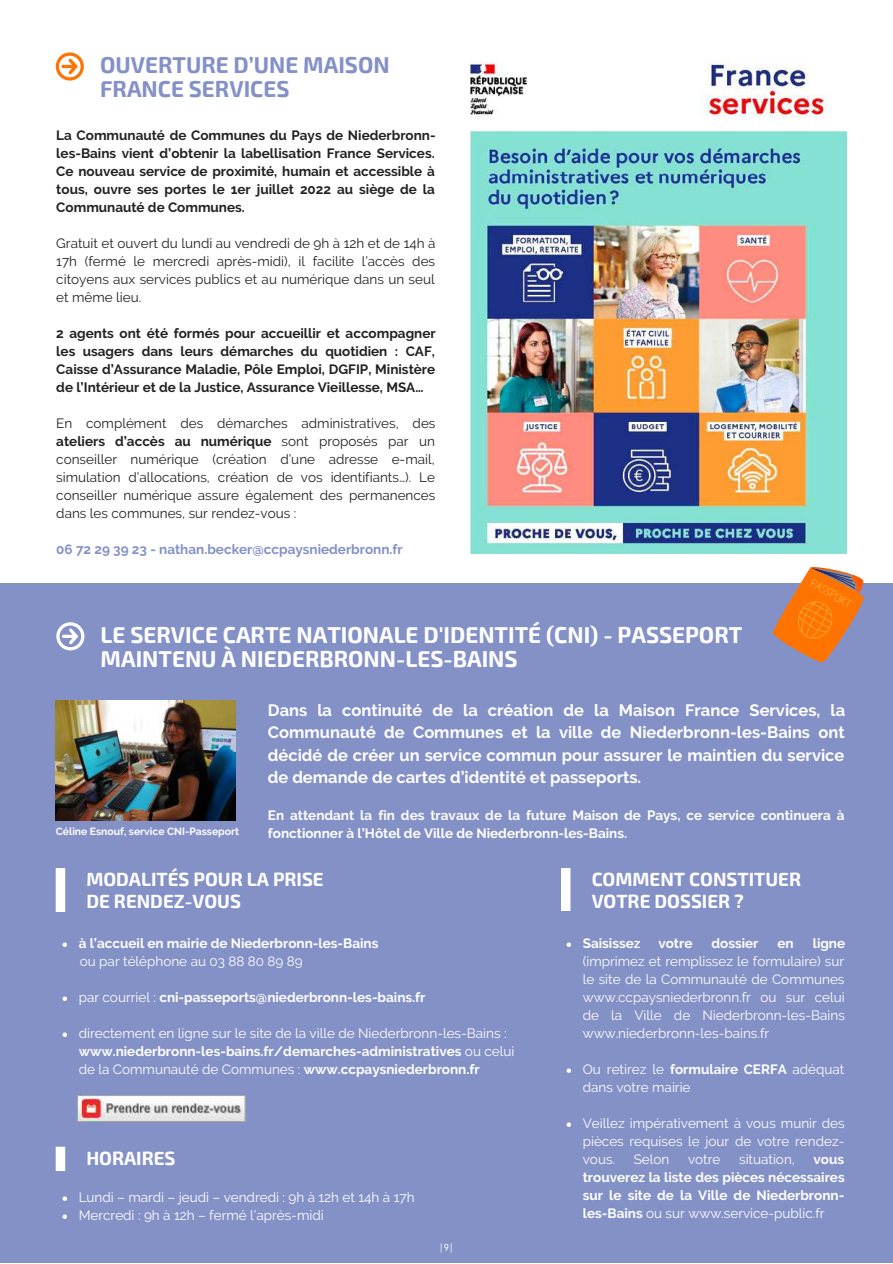
<style>
.page{position:relative;width:893px;height:1264px;background:#fff}
.page>*{position:absolute;margin:0;border:0;box-sizing:border-box;transform-origin:0 0}
.t1{font:700 22.5px/23.5px "Exo 2";color:#fff}
.t2{font:700 22.5px/23.5px "Exo 2";color:#8491c7}
.t3{font:700 18.75px/21.3px "Exo 2";color:#fff}
.t4{font:700 16.5px/22.5px "Raleway";color:#fff;text-align:justify}
.t5{font:13.5px/18px "Raleway";color:#fff}
.t6{font:13.5px/18px "Raleway";color:#222;text-align:justify}
.t7{font:700 13.5px/18px "Raleway";color:#222;text-align:justify}
.t8{font:700 13.5px/18px "Raleway";color:#fff}
.t9{font:700 13.5px "Raleway";color:#8491c7}
.t10{font:10.5px "Gidole";color:#fff}
.t11{font:700 10.35px "Raleway";color:#fff}
.s1{font-weight:700}
.s2{font-weight:400}
</style>
<div class="page">
<div style="left:0;top:583px;width:892px;height:679px;background:#8491c7"></div>
<svg style="left:56px;top:52px;width:28px;height:29px"></svg>
<img style="left:56px;top:700px;width:180px;height:120px">
<svg style="left:56px;top:622px;width:28px;height:28px"></svg>
<svg style="left:759px;top:546px;width:105px;height:117px"></svg>
<img style="left:77px;top:1095px;width:169px;height:26px">
<img style="left:470px;top:60px;width:375px;height:493px">
<svg style="left:56px;top:868px;width:11px;height:79px"></svg>
<svg style="left:62px;top:996px;width:5px;height:4px"></svg>
<svg style="left:62px;top:1032px;width:5px;height:4px"></svg>
<svg style="left:561px;top:868px;width:10px;height:79px"></svg>
<svg style="left:566px;top:1068px;width:5px;height:4px"></svg>
<svg style="left:566px;top:1122px;width:5px;height:4px"></svg>
<svg style="left:56px;top:1146px;width:11px;height:73px"></svg>
<h1 class="t2" style="left:100px;top:52px;width:291px">OUVERTURE D’UNE MAISON<br>FRANCE SERVICES</h1>
<p class="t7" style="left:56px;top:126px;width:381px">La Communauté de Communes du Pays de Niederbronn&shy;les-Bains vient d’obtenir la labellisation France Services.<br>Ce nouveau service de proximité, humain et accessible à tous, ouvre ses portes le 1er juillet 2022 au siège de la Communauté de Communes.</p>
<p class="t6" style="left:56px;top:234px;width:381px">Gratuit et ouvert du lundi au vendredi de 9h à 12h et de 14h à 17h (fermé le mercredi après-midi), il facilite l’accès des citoyens aux services publics et au numérique dans un seul et même lieu.</p>
<p class="t7" style="left:56px;top:324px;width:381px">2 agents ont été formés pour accueillir et accompagner les usagers dans leurs démarches du quotidien : CAF, Caisse d’Assurance Maladie, Pôle Emploi, DGFIP, Ministère de l’Intérieur et de la Justice, Assurance Vieillesse, MSA…</p>
<p class="t6" style="left:56px;top:414px;width:380px">En complément des démarches administratives, des <span class="s1">ateliers d’accès au numérique</span> sont proposés par un conseiller numérique (création d’une adresse e-mail, simulation d’allocations, création de vos identifiants…). Le conseiller numérique assure également des permanences dans les communes, sur rendez-vous :</p>
<p class="t9" style="left:56px;top:541px;width:348px">06 72 29 39 23 - nathan.becker@ccpaysniederbronn.fr</p>
<h1 class="t1" style="left:101px;top:622px;width:643px">LE SERVICE CARTE NATIONALE D'IDENTITÉ (CNI) - PASSEPORT<br>MAINTENU À NIEDERBRONN-LES-BAINS</h1>
<p class="t11" style="left:56px;top:825px;width:185px">Céline Esnouf, service CNI-Passeport</p>
<p class="t4" style="left:268px;top:698px;width:578px">Dans la continuité de la création de la Maison France Services, la Communauté de Communes et la ville de Niederbronn-les-Bains ont décidé de créer un service commun pour assurer le maintien du service de demande de cartes d’identité et passeports.</p>
<p class="t8" style="left:268px;top:806px;width:578px">En attendant la fin des travaux de la future Maison de Pays, ce service continuera à fonctionner à l’Hôtel de Ville de Niederbronn-les-Bains.</p>
<h2 class="t3" style="left:86px;top:868px;width:239px">MODALITÉS POUR LA PRISE<br>DE RENDEZ-VOUS</h2>
<h2 class="t3" style="left:591px;top:868px;width:211px">COMMENT CONSTITUER<br>VOTRE DOSSIER ?</h2>
<p class="t8" style="left:79px;top:934px;width:301px">à l’accueil en mairie de Niederbronn-les-Bains</p>
<p class="t8" style="left:582px;top:934px;width:59px">Saisissez</p>
<p class="t8" style="left:658px;top:934px;width:36px">votre</p>
<p class="t8" style="left:711px;top:934px;width:49px">dossier</p>
<p class="t8" style="left:777px;top:934px;width:18px">en</p>
<p class="t8" style="left:812px;top:934px;width:34px">ligne</p>
<p class="t5" style="left:582px;top:952px;width:263px;text-align:justify">(imprimez et remplissez le formulaire) sur le site de la Communauté de Communes www.ccpaysniederbronn.fr ou sur celui de la Ville de Niederbronn-les-Bains www.niederbronn-les-bains.fr</p>
<p class="t5" style="left:582px;top:1060px;width:263px">Ou retirez le <span class="s1">formulaire CERFA</span> adéquat dans votre mairie</p>
<p class="t5" style="left:582px;top:1114px;width:263px;text-align:justify">Veillez impérativement à vous munir des pièces requises le jour de votre rendez&shy;vous.</p>
<p class="t5" style="left:80px;top:952px;width:224px">ou par téléphone au 03 88 80 89 89</p>
<p class="t8" style="left:79px;top:988px;width:348px"><span class="s2">par courriel :</span> cni-passeports@niederbronn-les-bains.fr</p>
<p class="t5" style="left:79px;top:1024px;width:437px">directement en ligne sur le site de la ville de Niederbronn-les-Bains : <span class="s1">www.niederbronn-les-bains.fr/demarches-administratives</span> ou celui de la Communauté de Communes : <span class="s1">www.ccpaysniederbronn.fr</span></p>
<h2 class="t3" style="left:86px;top:1146px;width:91px">HORAIRES</h2>
<p class="t5" style="left:633px;top:1150px;width:37px">Selon</p>
<p class="t5" style="left:688px;top:1150px;width:34px">votre</p>
<p class="t5" style="left:739px;top:1150px;width:57px">situation,</p>
<p class="t8" style="left:582px;top:1150px;width:263px;text-align:justify;text-indent:231px">vous trouverez la liste des pièces nécessaires sur le site de la Ville de Niederbronn&shy;les-Bains <span class="s2">ou sur www.service-public.fr</span></p>
<p class="t5" style="left:79px;top:1188px;width:337px">Lundi – mardi – jeudi – vendredi : 9h à 12h et 14h à 17h<br>Mercredi : 9h à 12h – fermé l’après-midi</p>
<p class="t10" style="left:440px;top:1241px;width:14px">|9|</p>
</div>
